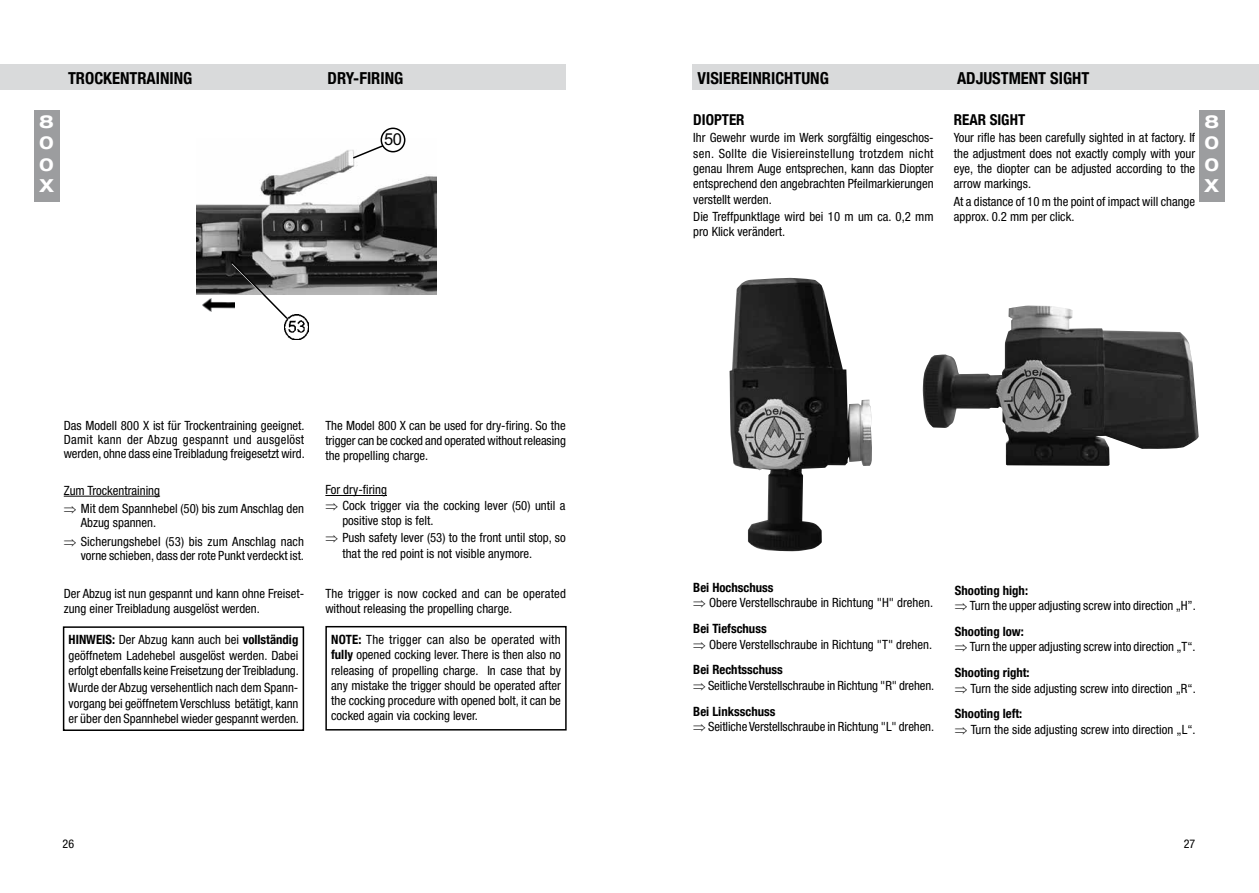
<style>
.page{position:relative;width:1259px;height:893px;background:#fff}
.page>*{position:absolute;margin:0;border:0;box-sizing:border-box;transform-origin:0 0}
.t1{font:700 expanded 18px/21.6px "Helvetica Neue LT Std";color:#fff;text-align:justify}
.t2{font:700 condensed 16.5px "Helvetica Neue LT";color:#000}
.t3{font:16.5px "Arial";color:#000}
.t4{font:700 condensed 15px "Helvetica Neue LT";color:#000}
.t5{font:condensed 12.75px/15.3px "Helvetica Neue LT Std";color:#000}
.t6{font:700 condensed 12.75px "Helvetica Neue LT";color:#000}
.t7{font:condensed 12px "Helvetica Neue LT Std";color:#000}
.s1{font-family:"Helvetica Neue LT";font-weight:700}
.s2{font-family:"Helvetica Neue LT Std";font-weight:400}
</style>
<div class="page">
<hr style="left:325px;top:495px;width:62px;height:1px;background:#000">
<hr style="left:64px;top:496px;width:96px;height:1px;background:#000">
<img style="left:196px;top:139px;width:240px;height:155px">
<img style="left:203px;top:298px;width:26px;height:14px">
<img style="left:284px;top:314px;width:25px;height:25px">
<svg style="left:229px;top:260px;width:60px;height:60px"></svg>
<div style="left:381px;top:128px;width:24px;height:24px;background:#fff;border-radius:50%"></div>
<div style="left:380px;top:128px;width:25px;height:24px;border:2px solid #000;border-radius:50%"></div>
<svg style="left:351px;top:144px;width:34px;height:16px"></svg>
<div style="left:0;top:64px;width:566px;height:25px;background:#d9dadb"></div>
<div style="left:693px;top:64px;width:566px;height:25px;background:#d9dadb"></div>
<div style="left:325px;top:626px;width:241px;height:104px;border:2px solid #000"></div>
<div style="left:63px;top:626px;width:241px;height:105px;border:2px solid #000"></div>
<div style="left:34px;top:111px;width:25px;height:91px;background:#9c9d9f"></div>
<div style="left:1199px;top:111px;width:25px;height:91px;background:#9c9d9f"></div>
<img style="left:922px;top:306px;width:276px;height:160px">
<img style="left:729px;top:278px;width:143px;height:274px">
<p class="t2" style="left:68px;top:68px;width:126px">TROCKENTRAINING</p>
<p class="t2" style="left:327px;top:68px;width:77px">DRY-FIRING</p>
<p class="t2" style="left:697px;top:68px;width:133px">VISIEREINRICHTUNG</p>
<p class="t2" style="left:957px;top:68px;width:134px">ADJUSTMENT SIGHT</p>
<p class="t4" style="left:693px;top:111px;width:53px">DIOPTER</p>
<p class="t5" style="left:693px;top:130px;width:242px;text-align:justify">Ihr Gewehr wurde im Werk sorgfältig eingeschos&shy;sen. Sollte die Visiereinstellung trotzdem nicht genau Ihrem Auge entsprechen, kann das Diopter entsprechend den angebrachten Pfeilmarkierungen verstellt werden.</p>
<p class="t5" style="left:693px;top:209px;width:242px">Die Treffpunktlage wird bei 10 m um ca. 0,2 mm pro Klick verändert.</p>
<p class="t4" style="left:954px;top:111px;width:73px">REAR SIGHT</p>
<p class="t5" style="left:954px;top:130px;width:243px;text-align:justify">Your rifle has been carefully sighted in at factory. If the adjustment does not exactly comply with your eye, the diopter can be adjusted according to the arrow markings.</p>
<p class="t5" style="left:954px;top:193px;width:243px">At a distance of 10 m the point of impact will change approx. 0.2 mm per click.</p>
<h1 class="t1" style="left:39px;top:110px;width:16px">8<br>0<br>0<br>X</h1>
<h1 class="t1" style="left:1204px;top:110px;width:16px">8<br>0<br>0<br>X</h1>
<p class="t3" style="left:384px;top:129px;width:19px">50</p>
<p class="t5" style="left:64px;top:418px;width:242px;line-height:14.1px;text-align:justify">Das Modell 800 X ist für Trockentraining geeignet.<br>Damit kann der Abzug gespannt und ausgelöst werden, ohne dass eine Treibladung freigesetzt wird.</p>
<p class="t5" style="left:64px;top:481px;width:242px;line-height:18.3px">Zum Trockentraining<br>⇒ Mit dem Spannhebel (50) bis zum Anschlag den</p>
<p class="t5" style="left:64px;top:514px;width:242px;line-height:18.3px;text-indent:17px">Abzug spannen.<br>⇒ Sicherungshebel (53) bis zum Anschlag nach</p>
<p class="t5" style="left:81px;top:547px;width:225px">vorne schieben, dass der rote Punkt verdeckt ist.</p>
<p class="t5" style="left:64px;top:587px;width:242px;line-height:14.1px">Der Abzug ist nun gespannt und kann ohne Freiset&shy;zung einer Treibladung ausgelöst werden.</p>
<p class="t6" style="left:955px;top:583px;width:75px">Shooting high:</p>
<p class="t5" style="left:325px;top:418px;width:242px;text-align:justify">The Model 800 X can be used for dry-firing. So the trigger can be cocked and operated without releasing the propelling charge.</p>
<p class="t5" style="left:325px;top:482px;width:63px">For dry-firing</p>
<p class="t5" style="left:325px;top:497px;width:242px">⇒ Cock trigger via the cocking lever (50) until a</p>
<p class="t5" style="left:342px;top:513px;width:93px">positive stop is felt.</p>
<p class="t5" style="left:342px;top:530px;width:225px;text-indent:-17px">⇒ Push safety lever (53) to the front until stop, so that the red point is not visible anymore.</p>
<p class="t5" style="left:325px;top:586px;width:242px">The trigger is now cocked and can be operated without releasing the propelling charge.</p>
<p class="t6" style="left:693px;top:580px;width:82px">Bei Hochschuss</p>
<p class="t5" style="left:693px;top:595px;width:241px">⇒ Obere Verstellschraube in Richtung "H" drehen.</p>
<p class="t6" style="left:693px;top:621px;width:75px">Bei Tiefschuss</p>
<p class="t5" style="left:693px;top:636px;width:240px">⇒ Obere Verstellschraube in Richtung "T" drehen.</p>
<p class="t6" style="left:693px;top:662px;width:91px">Bei Rechtsschuss</p>
<p class="t5" style="left:693px;top:677px;width:242px">⇒ Seitliche Verstellschraube in Richtung "R" drehen.</p>
<p class="t6" style="left:693px;top:703px;width:84px">Bei Linksschuss</p>
<p class="t5" style="left:693px;top:719px;width:242px">⇒ Seitliche Verstellschraube in Richtung "L" drehen.</p>
<p class="t5" style="left:955px;top:598px;width:242px">⇒ Turn the upper adjusting screw into direction „H”.</p>
<p class="t6" style="left:955px;top:624px;width:71px">Shooting low:</p>
<p class="t5" style="left:955px;top:639px;width:242px">⇒ Turn the upper adjusting screw into direction „T“.</p>
<p class="t6" style="left:955px;top:665px;width:76px">Shooting right:</p>
<p class="t5" style="left:955px;top:680px;width:242px">⇒ Turn the side adjusting screw into direction „R“.</p>
<p class="t6" style="left:955px;top:706px;width:69px">Shooting left:</p>
<p class="t5" style="left:955px;top:721px;width:242px">⇒ Turn the side adjusting screw into direction „L“.</p>
<p class="t5" style="left:331px;top:632px;width:231px;text-align:justify"><span class="s1">NOTE:</span> The trigger can also be operated with <span class="s1">fully</span> opened cocking lever. There is then also no releasing of propelling charge. In case that by any mistake the trigger should be operated after the cocking procedure with opened bolt, it can be cocked again via cocking lever.</p>
<p class="t6" style="left:69px;top:632px;width:231px">HINWEIS: <span class="s2">Der Abzug kann auch bei</span> vollständig</p>
<p class="t5" style="left:69px;top:647px;width:232px">geöffnetem Ladehebel ausgelöst werden. Dabei erfolgt ebenfalls keine Freisetzung der Treibladung.</p>
<p class="t5" style="left:69px;top:680px;width:232px;text-align:justify">Wurde der Abzug versehentlich nach dem Spann&shy;vorgang bei geöffnetem Verschluss betätigt, kann er über den Spannhebel wieder gespannt werden.</p>
<p class="t7" style="left:63px;top:837px;width:13px">26</p>
<p class="t7" style="left:1183px;top:837px;width:13px">27</p>
</div>
